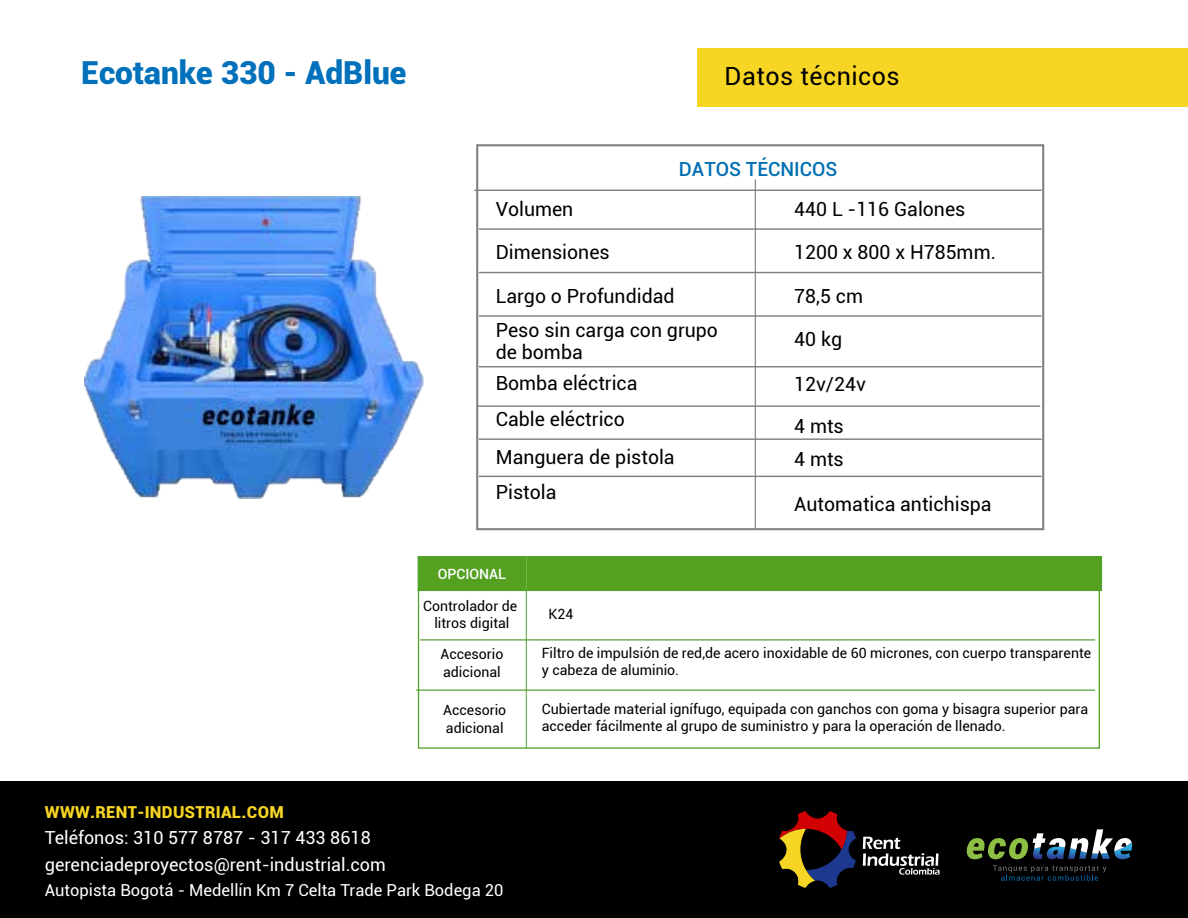
<style>
.page{position:relative;width:1188px;height:918px;background:#fff}
.page>*{position:absolute;margin:0;border:0;box-sizing:border-box;transform-origin:0 0}
.t1{font:900 31.65px "Roboto";color:#0071ba}
.t2{font:25.05px "Roboto";letter-spacing:.02em;color:#000}
.t3{font:19.5px/34.5px "Roboto";color:#000}
.t4{font:500 19.5px "Roboto";color:#006fb3}
.t5{font:18px/27px "Roboto";color:#fff}
.t6{font:16.5px "Roboto";color:#fff}
.t7{font:900 16.5px "Roboto";letter-spacing:.02em;color:#f6d524}
.t8{font:14.1px/17.5px "Roboto";color:#000}
.t9{font:500 14.1px "Roboto";color:#fff}
</style>
<div class="page">
<div style="left:698px;top:48px;width:490px;height:58px;background:#f6d524"></div>
<hr style="left:474px;top:190px;width:568px;height:1px;background:#7f7f7e">
<hr style="left:479px;top:228px;width:563px;height:2px;background:#7f7f7e">
<hr style="left:479px;top:272px;width:563px;height:1px;background:#7f7f7e">
<hr style="left:479px;top:315px;width:563px;height:2px;background:#7f7f7e">
<hr style="left:479px;top:366px;width:563px;height:1px;background:#7f7f7e">
<hr style="left:755px;top:179px;width:1px;height:351px;background:#7f7f7e">
<hr style="left:477px;top:405px;width:563px;height:2px;background:#7f7f7e">
<hr style="left:479px;top:438px;width:563px;height:2px;background:#7f7f7e">
<hr style="left:479px;top:476px;width:563px;height:1px;background:#7f7f7e">
<div style="left:476px;top:144px;width:568px;height:386px;border:2px solid #7f7f7e"></div>
<div style="left:418px;top:556px;width:684px;height:35px;background:#54a021;border:1px solid #54a033"></div>
<div style="left:418px;top:588px;width:682px;height:161px;border:1px solid #54a021"></div>
<hr style="left:526px;top:589px;width:1px;height:160px;background:#54a033">
<hr style="left:420px;top:639px;width:675px;height:2px;background:#54a033">
<hr style="left:416px;top:689px;width:679px;height:2px;background:#54a033">
<img style="left:85px;top:197px;width:338px;height:302px">
<div style="left:0;top:781px;width:1188px;height:137px;background:#000"></div>
<svg style="left:863px;top:837px;width:77px;height:38px"></svg>
<svg style="left:779px;top:811px;width:77px;height:77px"></svg>
<svg style="left:993px;top:865px;width:113px;height:16px"></svg>
<svg style="left:966px;top:829px;width:166px;height:30px"></svg>
<h1 class="t1" style="left:81px;top:50px;width:327px">Ecotanke 330 - AdBlue</h1>
<h2 class="t2" style="left:725px;top:59px;width:177px">Datos técnicos</h2>
<h3 class="t4" style="left:679px;top:156px;width:160px">DATOS TÉCNICOS</h3>
<h3 class="t3" style="left:496px;top:191px;width:79px">Volumen</h3>
<h3 class="t3" style="left:496px;top:234px;width:116px">Dimensiones</h3>
<h3 class="t3" style="left:496px;top:278px;width:224px">Largo o Profundidad<br>Peso sin carga con grupo</h3>
<h3 class="t3" style="left:496px;top:335px;width:143px;line-height:31px">de bomba<br>Bomba eléctrica</h3>
<h3 class="t3" style="left:496px;top:401px;width:131px">Cable eléctrico</h3>
<h3 class="t3" style="left:496px;top:439px;width:180px">Manguera de pistola</h3>
<h3 class="t3" style="left:496px;top:474px;width:62px">Pistola</h3>
<p class="t9" style="left:438px;top:564px;width:70px">OPCIONAL</p>
<h3 class="t3" style="left:794px;top:191px;width:173px">440 L -116 Galones</h3>
<h3 class="t3" style="left:794px;top:234px;width:203px">1200 x 800 x H785mm.</h3>
<h3 class="t3" style="left:794px;top:278px;width:70px">78,5 cm</h3>
<h3 class="t3" style="left:794px;top:321px;width:49px">40 kg</h3>
<h3 class="t3" style="left:794px;top:366px;width:73px">12v/24v</h3>
<h3 class="t3" style="left:794px;top:409px;width:51px;line-height:32.8px">4 mts<br>4 mts</h3>
<h3 class="t3" style="left:794px;top:486px;width:199px">Automatica antichispa</h3>
<p class="t7" style="left:45px;top:800px;width:240px">WWW.RENT-INDUSTRIAL.COM</p>
<p class="t8" style="left:423px;top:596px;width:96px;text-align:center">Controlador de litros digital</p>
<p class="t8" style="left:549px;top:605px;width:26px">K24</p>
<p class="t8" style="left:440px;top:645px;width:65px">Accesorio adicional</p>
<p class="t8" style="left:443px;top:701px;width:65px">Accesorio adicional</p>
<p class="t8" style="left:542px;top:644px;width:551px">Filtro de impulsión de red,de acero inoxidable de 60 micrones, con cuerpo transparente y cabeza de aluminio.</p>
<p class="t8" style="left:542px;top:699px;width:548px">Cubiertade material ignífugo, equipada con ganchos con goma y bisagra superior para acceder fácilmente al grupo de suministro y para la operación de llenado.</p>
<p class="t5" style="left:45px;top:823px;width:343px">Teléfonos: 310 577 8787 - 317 433 8618 gerenciadeproyectos@rent-industrial.com</p>
<p class="t6" style="left:45px;top:879px;width:460px">Autopista Bogotá - Medellín Km 7 Celta Trade Park Bodega 20</p>
</div>
